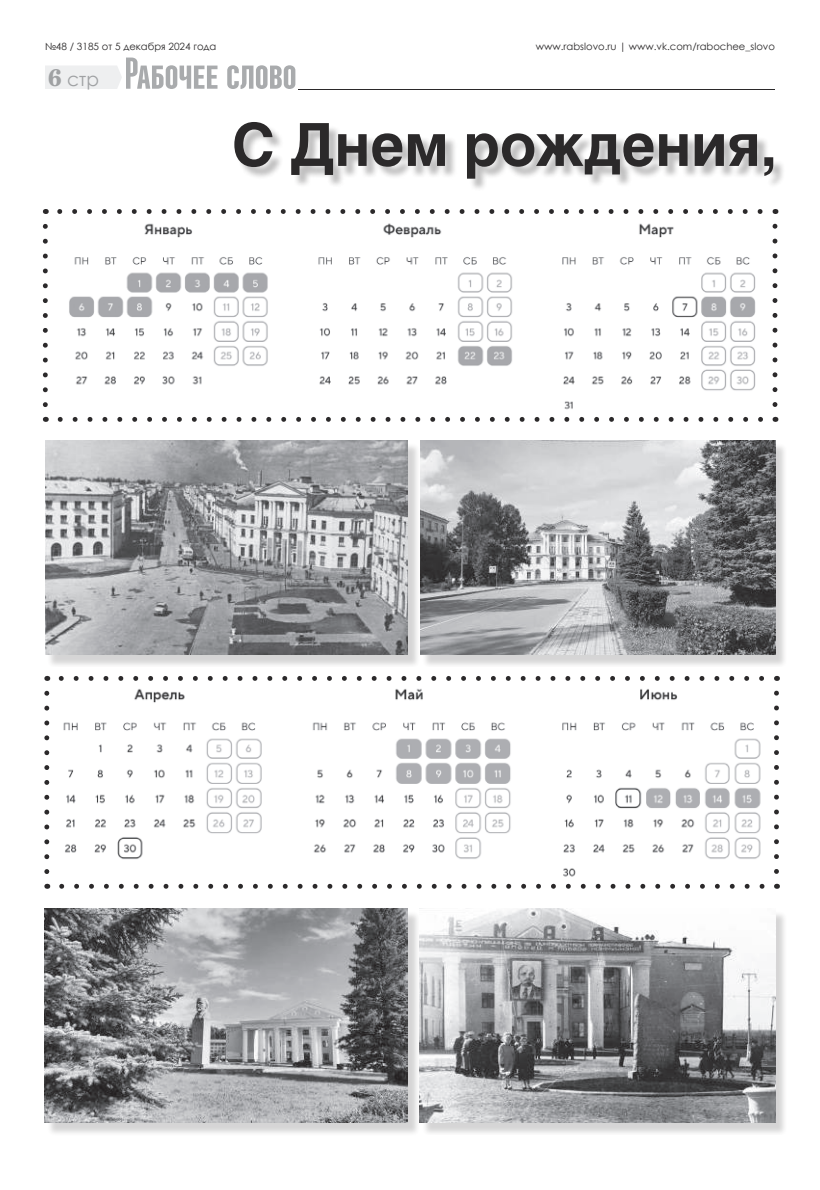
<style>
.page{position:relative;width:820px;height:1190px;background:#fff}
.page>*{position:absolute;margin:0;border:0;box-sizing:border-box;transform-origin:0 0}
.t1{font:700 59px "Helios";color:#2b292a}
.t2{font:19px "Century Gothic";color:#9fa1a3}
.t3{font:10px "Century Gothic";color:#2b292a}
.s1{font-family:"New Century Schlbk";font-weight:700;font-size:24px}
</style>
<div class="page">
<hr style="left:298px;top:89px;width:477px;height:1px;background:#2b292a">
<svg style="left:45px;top:58px;width:250px;height:31px"></svg>
<div style="left:236px;top:123px;width:584px;height:68px;background:#2b292a;opacity:.3"></div>
<img style="left:45px;top:211px;width:730px;height:208px">
<svg style="left:60px;top:417px;width:708px;height:5px"></svg>
<svg style="left:53px;top:209px;width:707px;height:5px"></svg>
<svg style="left:43px;top:226px;width:5px;height:196px"></svg>
<svg style="left:773px;top:209px;width:5px;height:196px"></svg>
<div style="left:47px;top:442px;width:374px;height:225px;background:#2b292a;opacity:.2"></div>
<img style="left:45px;top:441px;width:363px;height:214px">
<div style="left:422px;top:442px;width:366px;height:225px;background:#2b292a;opacity:.2"></div>
<img style="left:420px;top:440px;width:355px;height:214px">
<img style="left:47px;top:679px;width:729px;height:207px">
<svg style="left:62px;top:884px;width:707px;height:5px"></svg>
<svg style="left:54px;top:676px;width:708px;height:5px"></svg>
<svg style="left:44px;top:693px;width:5px;height:196px"></svg>
<svg style="left:774px;top:676px;width:5px;height:195px"></svg>
<div style="left:46px;top:910px;width:374px;height:225px;background:#2b292a;opacity:.2"></div>
<img style="left:45px;top:909px;width:363px;height:214px">
<div style="left:421px;top:910px;width:367px;height:225px;background:#2b292a;opacity:.2"></div>
<img style="left:420px;top:909px;width:355px;height:214px">
<p class="t3" style="left:45px;top:39px;width:173px">№48 / 3185 от 5 декабря 2024 года</p>
<p class="t3" style="left:536px;top:39px;width:241px">www.rabslovo.ru | www.vk.com/rabochee_slovo</p>
<h2 class="t2" style="left:48px;top:66px;width:53px"><span class="s1">6</span> стр</h2>
<h1 class="t1" style="left:232px;top:121px;width:547px">С Днем рождения,</h1>
</div>
